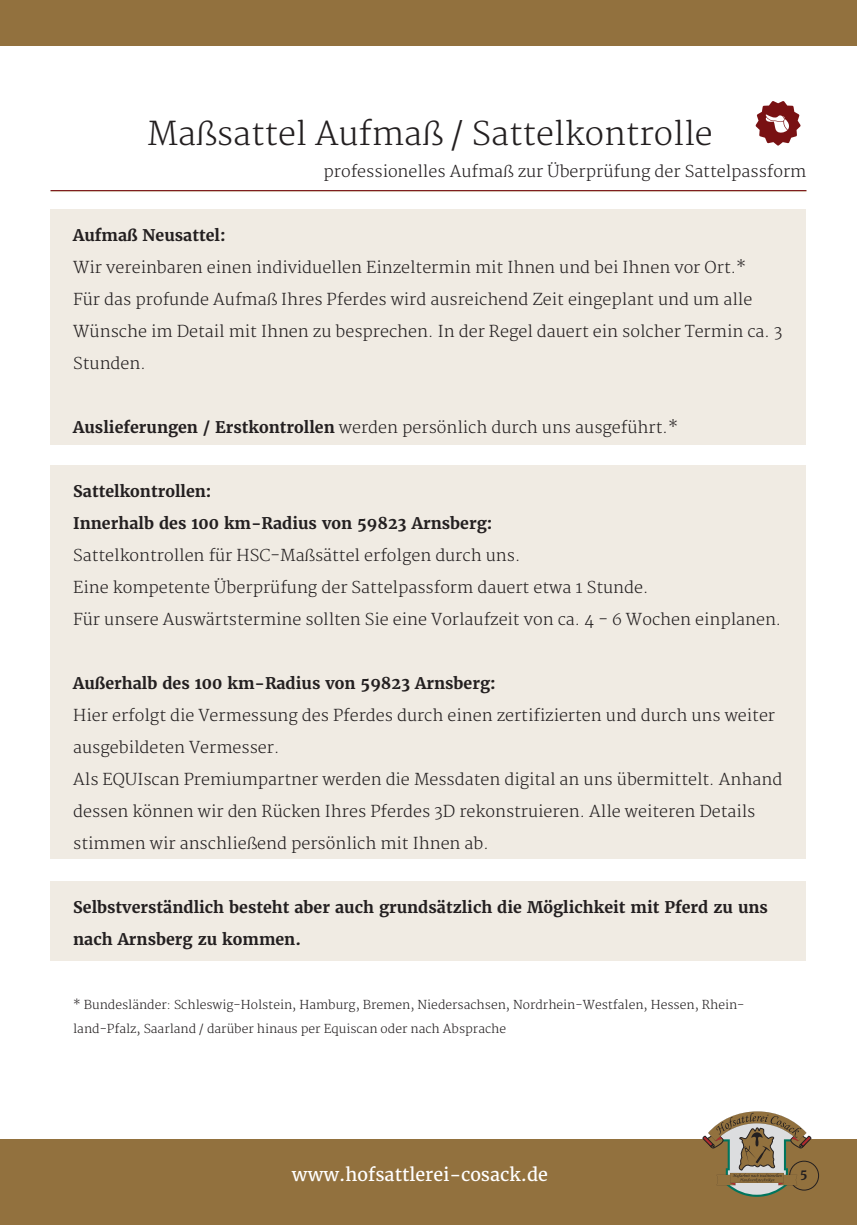
<style>
.page{position:relative;width:857px;height:1225px;background:#fff}
.page>*{position:absolute;margin:0;border:0;box-sizing:border-box;transform-origin:0 0}
.t1{font:300 32px "Merriweather";color:#231f20}
.t2{font:18px "Merriweather";color:#fff}
.copy_Preis-Block{font:300 16px/32px "Merriweather";color:#231f20}
.copy_Preis-Block-2{font:700 16px/32px "Merriweather";color:#231f20}
.copy{font:300 16px "Merriweather";color:#231f20}
.copy_Preis-Block-3{font:300 12px/24px "Merriweather";color:#231f20}
.t3{font:700 12px "Merriweather";color:#231f20}
.s1{font-weight:700}
</style>
<div class="page">
<div style="left:50px;top:881px;width:756px;height:79px;background:#f0ebe3"></div>
<div style="left:50px;top:465px;width:756px;height:393px;background:#f0ebe3"></div>
<div style="left:50px;top:209px;width:756px;height:235px;background:#f0ebe3"></div>
<hr style="left:50px;top:191px;width:756px;height:1px;background:#d6c8b3">
<hr style="left:50px;top:190px;width:756px;height:1px;background:#791113">
<svg style="left:755px;top:101px;width:45px;height:45px"></svg>
<div style="left:0;top:0;width:856px;height:45px;background:#92713e"></div>
<div style="left:0;top:1140px;width:856px;height:85px;background:#92713e"></div>
<div style="left:789px;top:1161px;width:29px;height:29px;border:1px solid #231f20;border-radius:50%"></div>
<div style="left:702px;top:1136px;width:10px;height:10px;border:1px solid #231f20;border-radius:2px"></div>
<div style="left:800px;top:1136px;width:10px;height:10px;border:1px solid #231f20;border-radius:2px"></div>
<svg style="left:706px;top:1111px;width:101px;height:85px"></svg>
<h2 class="t1" style="left:147px;top:115px;width:567px">Maßsattel Aufmaß / Sattelkontrolle</h2>
<p class="copy" style="left:323px;top:162px;width:484px">professionelles Aufmaß zur Überprüfung der Sattelpassform</p>
<p class="copy_Preis-Block-2" style="left:73px;top:219px;width:154px">Aufmaß Neusattel:</p>
<p class="copy_Preis-Block" style="left:73px;top:252px;width:674px">Wir vereinbaren einen individuellen Einzeltermin mit Ihnen und bei Ihnen vor Ort.*</p>
<p class="copy_Preis-Block" style="left:73px;top:284px;width:710px">Für das profunde Aufmaß Ihres Pferdes wird ausreichend Zeit eingeplant und um alle<br>Wünsche im Detail mit Ihnen zu besprechen. In der Regel dauert ein solcher Termin ca. 3<br>Stunden.</p>
<p class="copy_Preis-Block" style="left:73px;top:412px;width:606px"><span class="s1">Auslieferungen / Erstkontrollen</span> werden persönlich durch uns ausgeführt.*</p>
<p class="copy_Preis-Block-2" style="left:73px;top:475px;width:140px">Sattelkontrollen:</p>
<p class="copy_Preis-Block-2" style="left:73px;top:507px;width:420px">Innerhalb des 100 km-Radius von 59823 Arnsberg:</p>
<p class="copy_Preis-Block" style="left:73px;top:540px;width:448px">Sattelkontrollen für HSC-Maßsättel erfolgen durch uns.</p>
<p class="copy_Preis-Block" style="left:73px;top:572px;width:576px">Eine kompetente Überprüfung der Sattelpassform dauert etwa 1 Stunde.</p>
<p class="copy_Preis-Block" style="left:73px;top:604px;width:709px">Für unsere Auswärtstermine sollten Sie eine Vorlaufzeit von ca. 4 - 6 Wochen einplanen.</p>
<p class="copy_Preis-Block-2" style="left:73px;top:667px;width:424px">Außerhalb des 100 km-Radius von 59823 Arnsberg:</p>
<p class="copy_Preis-Block" style="left:73px;top:700px;width:703px">Hier erfolgt die Vermessung des Pferdes durch einen zertifizierten und durch uns weiter ausgebildeten Vermesser.</p>
<p class="copy_Preis-Block" style="left:73px;top:764px;width:710px">Als EQUIscan Premiumpartner werden die Messdaten digital an uns übermittelt. Anhand dessen können wir den Rücken Ihres Pferdes 3D rekonstruieren. Alle weiteren Details stimmen wir anschließend persönlich mit Ihnen ab.</p>
<p class="copy_Preis-Block-2" style="left:73px;top:891px;width:696px">Selbstverständlich besteht aber auch grundsätzlich die Möglichkeit mit Pferd zu uns nach Arnsberg zu kommen.</p>
<p class="copy_Preis-Block-3" style="left:73px;top:993px;width:672px">* Bundesländer: Schleswig-Holstein, Hamburg, Bremen, Niedersachsen, Nordrhein-Westfalen, Hessen, Rhein&shy;land-Pfalz, Saarland / darüber hinaus per Equiscan oder nach Absprache</p>
<p class="t2" style="left:292px;top:1163px;width:257px">www.hofsattlerei-cosack.de</p>
<p class="t3" style="left:799px;top:1166px;width:9px">5</p>
</div>
